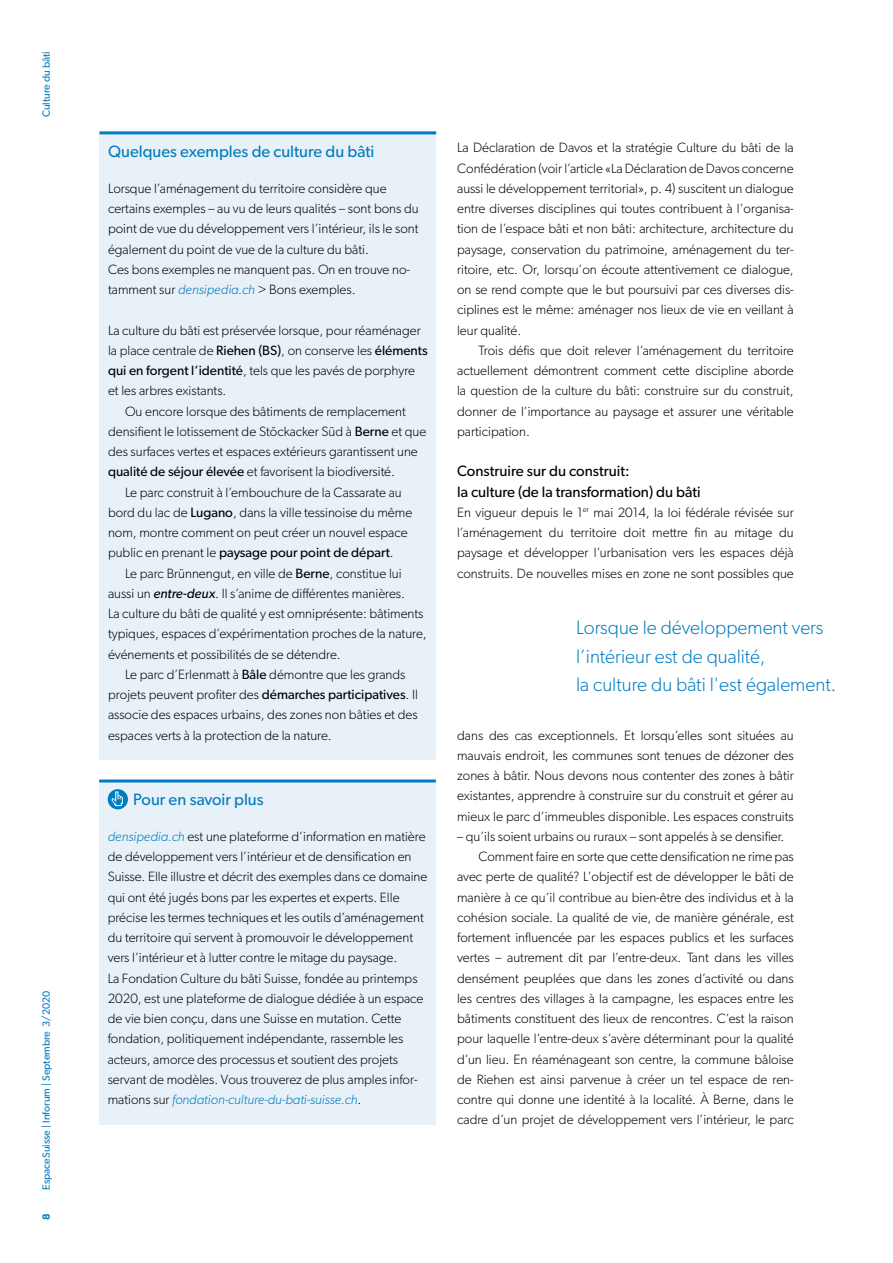
<style>
.page{position:relative;width:893px;height:1263px;background:#fff}
.page>*{position:absolute;margin:0;border:0;box-sizing:border-box;transform-origin:0 0}
.Zitat{font:300 19.5px/28.5px "Gibson";color:#007cc0}
.Titel_Box-mit-Hinter{font:16.5px "Gibson";color:#007cc0}
.Untertitel{font:15px/20.2px "Gibson";color:#000}
.Lauftext_Box-mit-Hin{font:300 13.5px/20.2px "Gibson";color:#000}
.Lauftext_Blocksatz{font:300 13.5px/20.2px "Gibson";color:#000;text-align:justify}
.Lauftext_Blocksatz_E{font:300 13.5px/20.2px "Gibson";color:#000;text-align:justify}
.Obertitel_seitlich{font:10.5px "Gibson";color:#007cc0}
.t1{font:600 10.5px "Gibson";color:#007cc0}
.s1{font-style:italic;color:#007cc0}
.s2{font-weight:400}
.s3{font-weight:400;font-style:italic}
</style>
<div class="page">
<div style="left:99px;top:780px;width:337px;height:344px;background:#e9f1f8"></div>
<hr style="left:99px;top:779px;width:337px;height:3px;background:#007cc0">
<svg style="left:108px;top:789px;width:20px;height:20px"></svg>
<div style="left:100px;top:132px;width:336px;height:628px;background:#e9f1f8"></div>
<hr style="left:100px;top:131px;width:336px;height:3px;background:#007cc0">
<p class="Obertitel_seitlich" style="left:40px;top:117px;width:68px;rotate:-90deg">Culture du bâti</p>
<p class="Obertitel_seitlich" style="left:40px;top:1190px;width:201px;rotate:-90deg">EspaceSuisse | Inforum | Septembre 3/2020</p>
<p class="t1" style="left:40px;top:1220px;width:8px;rotate:-90deg">8</p>
<p class="Titel_Box-mit-Hinter" style="left:108px;top:141px;width:268px">Quelques exemples de culture du bâti</p>
<p class="Lauftext_Box-mit-Hin" style="left:108px;top:178px;width:312px">Lorsque l’aménagement du territoire considère que certains exemples – au vu de leurs qualités – sont bons du point de vue du développement vers l’intérieur, ils le sont également du point de vue de la culture du bâti.</p>
<p class="Lauftext_Box-mit-Hin" style="left:108px;top:259px;width:304px">Ces bons exemples ne manquent pas. On en trouve no&shy;tamment sur <span class="s1">densipedia.ch</span> &gt; Bons exemples.</p>
<p class="Lauftext_Box-mit-Hin" style="left:108px;top:320px;width:321px">La culture du bâti est préservée lorsque, pour réaménager la place centrale de <span class="s2">Riehen (BS)</span>, on conserve les <span class="s2">éléments qui en forgent l’identité</span>, tels que les pavés de porphyre et les arbres existants.</p>
<p class="Lauftext_Box-mit-Hin" style="left:108px;top:401px;width:320px;text-indent:17px">Ou encore lorsque des bâtiments de remplacement densifient le lotissement de Stöckacker Süd à <span class="s2">Berne</span> et que des surfaces vertes et espaces extérieurs garantissent une <span class="s2">qualité de séjour élevée</span> et favorisent la biodiversité.</p>
<p class="Lauftext_Box-mit-Hin" style="left:108px;top:482px;width:306px;text-indent:17px">Le parc construit à l’embouchure de la Cassarate au bord du lac de <span class="s2">Lugano</span>, dans la ville tessinoise du même nom, montre comment on peut créer un nouvel espace public en prenant le <span class="s2">paysage pour point de départ</span>.</p>
<p class="Lauftext_Box-mit-Hin" style="left:108px;top:563px;width:320px;text-indent:17px">Le parc Brünnengut, en ville de <span class="s2">Berne</span>, constitue lui aussi un <span class="s3">entre-deux</span>. Il s’anime de différentes manières.<br>La culture du bâti de qualité y est omniprésente: bâtiments typiques, espaces d’expérimentation proches de la nature, événements et possibilités de se détendre.</p>
<p class="Lauftext_Box-mit-Hin" style="left:108px;top:664px;width:311px;text-indent:17px">Le parc d’Erlenmatt à <span class="s2">Bâle</span> démontre que les grands projets peuvent profiter des <span class="s2">démarches participatives</span>. Il associe des espaces urbains, des zones non bâties et des espaces verts à la protection de la nature.</p>
<p class="Titel_Box-mit-Hinter" style="left:133px;top:789px;width:132px">Pour en savoir plus</p>
<p class="Lauftext_Box-mit-Hin" style="left:108px;top:826px;width:321px"><span class="s1">densipedia.ch</span> est une plateforme d’information en matière de développement vers l’intérieur et de densification en Suisse. Elle illustre et décrit des exemples dans ce domaine qui ont été jugés bons par les expertes et experts. Elle précise les termes techniques et les outils d’aménagement du territoire qui servent à promouvoir le développement vers l’intérieur et à lutter contre le mitage du paysage.</p>
<p class="Lauftext_Box-mit-Hin" style="left:108px;top:968px;width:317px">La Fondation Culture du bâti Suisse, fondée au printemps 2020, est une plateforme de dialogue dédiée à un espace de vie bien conçu, dans une Suisse en mutation. Cette fondation, politiquement indépendante, rassemble les acteurs, amorce des processus et soutient des projets servant de modèles. Vous trouverez de plus amples infor&shy;mations sur <span class="s1">fondation-culture-du-bati-suisse.ch</span>.</p>
<p class="Lauftext_Blocksatz" style="left:457px;top:137px;width:338px">La Déclaration de Davos et la stratégie Culture du bâti de la Confédération (voir l’article «La Déclaration de Davos concerne aussi le développement territorial», p. 4) suscitent un dialogue entre diverses disciplines qui toutes contribuent à l’organisa&shy;tion de l’espace bâti et non bâti: architecture, architecture du paysage, conservation du patrimoine, aménagement du ter&shy;ritoire, etc. Or, lorsqu’on écoute attentivement ce dialogue, on se rend compte que le but poursuivi par ces diverses dis&shy;ciplines est le même: aménager nos lieux de vie en veillant à leur qualité.</p>
<p class="Lauftext_Blocksatz_E" style="left:457px;top:340px;width:338px;text-indent:21px">Trois défis que doit relever l’aménagement du territoire actuellement démontrent comment cette discipline aborde la question de la culture du bâti: construire sur du construit, donner de l’importance au paysage et assurer une véritable participation.</p>
<p class="Untertitel" style="left:457px;top:461px;width:245px">Construire sur du construit:<br>la culture (de la transformation) du bâti</p>
<p class="Lauftext_Blocksatz" style="left:457px;top:502px;width:338px">En vigueur depuis le 1<sup>er</sup> mai 2014, la loi fédérale révisée sur l’aménagement du territoire doit mettre fin au mitage du paysage et développer l’urbanisation vers les espaces déjà construits. De nouvelles mises en zone ne sont possibles que</p>
<p class="Zitat" style="left:576px;top:613px;width:262px">Lorsque le développement vers l’intérieur est de qualité,<br>la culture du bâti l'est également.</p>
<p class="Lauftext_Blocksatz" style="left:457px;top:725px;width:338px">dans des cas exceptionnels. Et lorsqu’elles sont situées au mauvais endroit, les communes sont tenues de dézoner des zones à bâtir. Nous devons nous contenter des zones à bâtir existantes, apprendre à construire sur du construit et gérer au mieux le parc d’immeubles disponible. Les espaces construits</p>
<p class="Lauftext_Blocksatz" style="left:457px;top:826px;width:329px">– qu’ils soient urbains ou ruraux – sont appelés à se densifier.</p>
<p class="Lauftext_Blocksatz_E" style="left:457px;top:846px;width:338px;text-indent:21px">Comment faire en sorte que cette densification ne rime pas avec perte de qualité? L’objectif est de développer le bâti de manière à ce qu’il contribue au bien-être des individus et à la cohésion sociale. La qualité de vie, de manière générale, est fortement influencée par les espaces publics et les surfaces vertes – autrement dit par l’entre-deux. Tant dans les villes densément peuplées que dans les zones d’activité ou dans les centres des villages à la campagne, les espaces entre les bâtiments constituent des lieux de rencontres. C’est la raison pour laquelle l’entre-deux s’avère déterminant pour la qualité d’un lieu. En réaménageant son centre, la commune bâloise de Riehen est ainsi parvenue à créer un tel espace de ren&shy;contre qui donne une identité à la localité. À Berne, dans le cadre d’un projet de développement vers l’intérieur, le parc</p>
</div>
